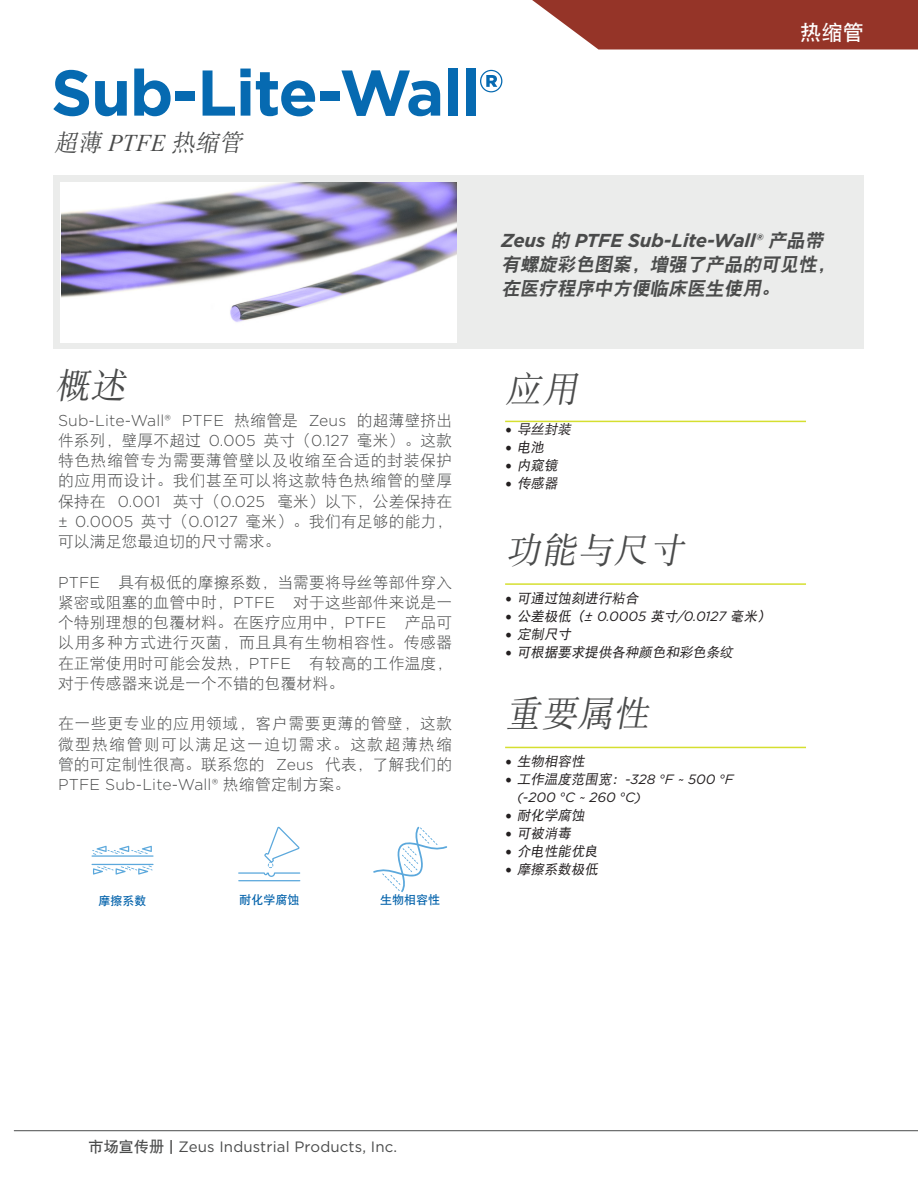
<style>
.page{position:relative;width:918px;height:1188px;background:#fff}
.page>*{position:absolute;margin:0;border:0;box-sizing:border-box;transform-origin:0 0}
.t1{font:700 64.5px "Gotham";letter-spacing:-.02em;color:#066ab1}
.t2{font:italic 36px "DFP Song W5";color:#4a4b4b}
.t3{font:italic 24px "DFP Song W5";color:#4a4b4b}
.t4{font:21px "DFP Hei W7";color:#fff}
.t5{font:italic 18.75px/24px "DFP Hei W9";color:#4a4b4b}
.t6{font:15.75px/20.2px "DFP Hei W3";letter-spacing:.01em;color:#4a4b4b;text-align:justify}
.t7{font:15px "Gotham";letter-spacing:.01em;color:#4a4b4b}
.t8{font:italic 13.5px "DFP Hei W5";color:#231f20}
.t9{font:italic 13.5px/18px "Gotham";color:#231f20}
.t10{font:12px "DFP Hei W7";color:#0161aa}
.s1{font-family:"Times New Roman"}
.s2{font-family:"Gotham";font-weight:700}
.s3{font-family:"Gotham";font-weight:300}
.s4{font-family:"Minion Pro";font-style:normal;font-size:18px}
.s5{font-family:"DFP Hei W5"}
.s6{font-family:"DFP Hei W7"}
.s7{font-weight:500}
</style>
<div class="page">
<hr style="left:14px;top:1130px;width:904px;height:1px;background:#4a4b4b">
<svg style="left:92px;top:846px;width:62px;height:29px"></svg>
<svg style="left:238px;top:827px;width:62px;height:54px"></svg>
<svg style="left:373px;top:827px;width:74px;height:65px"></svg>
<div style="left:53px;top:176px;width:811px;height:173px;background:#ebeceb"></div>
<hr style="left:505px;top:421px;width:301px;height:1px;background:#d5df30">
<hr style="left:505px;top:583px;width:301px;height:2px;background:#d5df30">
<hr style="left:505px;top:747px;width:301px;height:1px;background:#d5df30">
<svg style="left:532px;top:0;width:386px;height:50px;background:#9f473c"></svg>
<img style="left:61px;top:182px;width:395px;height:161px">
<p class="t1" style="left:51px;top:50px;width:454px">Sub-Lite-Wall®</p>
<p class="t3" style="left:54px;top:129px;width:195px">超薄 <span class="s1">PTFE</span> 热缩管</p>
<p class="t4" style="left:801px;top:21px;width:65px">热缩管</p>
<p class="t5" style="left:501px;top:228px;width:339px"><span class="s2">Zeus</span> 的 <span class="s2">PTFE Sub-Lite-Wall®</span> 产品带有螺旋彩色图案，增强了产品的可见性，在医疗程序中方便临床医生使用。</p>
<p class="t2" style="left:54px;top:366px;width:80px">概述</p>
<p class="t2" style="left:505px;top:370px;width:80px">应用</p>
<p class="t6" style="left:58px;top:410px;width:396px"><span class="s3">Sub-Lite-Wall® PTFE</span> 热缩管是 <span class="s3">Zeus</span> 的超薄壁挤出件系列，壁厚不超过 <span class="s3">0.005</span> 英寸（<span class="s3">0.127</span> 毫米）。这款特色热缩管专为需要薄管壁以及收缩至合适的封装保护的应用而设计。我们甚至可以将这款特色热缩管的壁厚保持在 <span class="s3">0.001</span> 英寸（<span class="s3">0.025</span> 毫米）以下，公差保持在<span class="s3">± 0.0005</span> 英寸（<span class="s3">0.0127</span> 毫米）。我们有足够的能力，可以满足您最迫切的尺寸需求。</p>
<p class="t6" style="left:58px;top:572px;width:396px"><span class="s3">PTFE</span> 具有极低的摩擦系数，当需要将导丝等部件穿入紧密或阻塞的血管中时，<span class="s3">PTFE</span> 对于这些部件来说是一个特别理想的包覆材料。在医疗应用中，<span class="s3">PTFE</span> 产品可以用多种方式进行灭菌，而且具有生物相容性。传感器在正常使用时可能会发热，<span class="s3">PTFE</span> 有较高的工作温度，对于传感器来说是一个不错的包覆材料。</p>
<p class="t6" style="left:58px;top:713px;width:396px">在一些更专业的应用领域，客户需要更薄的管壁，这款微型热缩管则可以满足这一迫切需求。这款超薄热缩管的可定制性很高。联系您的 <span class="s3">Zeus</span> 代表，了解我们的<span class="s3">PTFE Sub-Lite-Wall®</span> 热缩管定制方案。</p>
<p class="t10" style="left:99px;top:894px;width:49px">摩擦系数</p>
<p class="t10" style="left:240px;top:893px;width:61px">耐化学腐蚀</p>
<p class="t10" style="left:380px;top:893px;width:61px">生物相容性</p>
<p class="t8" style="left:505px;top:422px;width:70px"><span class="s4">•</span> 导丝封装</p>
<p class="t8" style="left:505px;top:440px;width:43px"><span class="s4">•</span> 电池</p>
<p class="t8" style="left:505px;top:458px;width:56px"><span class="s4">•</span> 内窥镜</p>
<p class="t8" style="left:505px;top:476px;width:56px"><span class="s4">•</span> 传感器</p>
<p class="t2" style="left:505px;top:531px;width:188px">功能与尺寸</p>
<p class="t8" style="left:505px;top:591px;width:137px"><span class="s4">•</span> 可通过蚀刻进行粘合</p>
<p class="t9" style="left:505px;top:607px;width:270px"><span class="s4">•</span> <span class="s5">公差极低（</span>± 0.0005 <span class="s5">英寸</span>/0.0127 <span class="s5">毫米）</span></p>
<p class="t8" style="left:505px;top:627px;width:70px"><span class="s4">•</span> 定制尺寸</p>
<p class="t8" style="left:505px;top:645px;width:232px"><span class="s4">•</span> 可根据要求提供各种颜色和彩色条纹</p>
<p class="t2" style="left:505px;top:694px;width:152px">重要属性</p>
<p class="t8" style="left:505px;top:753px;width:83px"><span class="s4">•</span> 生物相容性</p>
<p class="t9" style="left:517px;top:770px;width:218px;text-indent:-12px"><span class="s4">•</span> <span class="s5">工作温度范围宽：</span>-328 °F ~ 500 °F (-200 °C ~ 260 °C)</p>
<p class="t8" style="left:505px;top:807px;width:83px"><span class="s4">•</span> 耐化学腐蚀</p>
<p class="t8" style="left:505px;top:825px;width:70px"><span class="s4">•</span> 可被消毒</p>
<p class="t8" style="left:505px;top:843px;width:97px"><span class="s4">•</span> 介电性能优良</p>
<p class="t8" style="left:505px;top:861px;width:97px"><span class="s4">•</span> 摩擦系数极低</p>
<p class="t7" style="left:88px;top:1137px;width:310px"><span class="s6">市场宣传册</span> <span class="s7">|</span> Zeus Industrial Products, Inc.</p>
</div>
